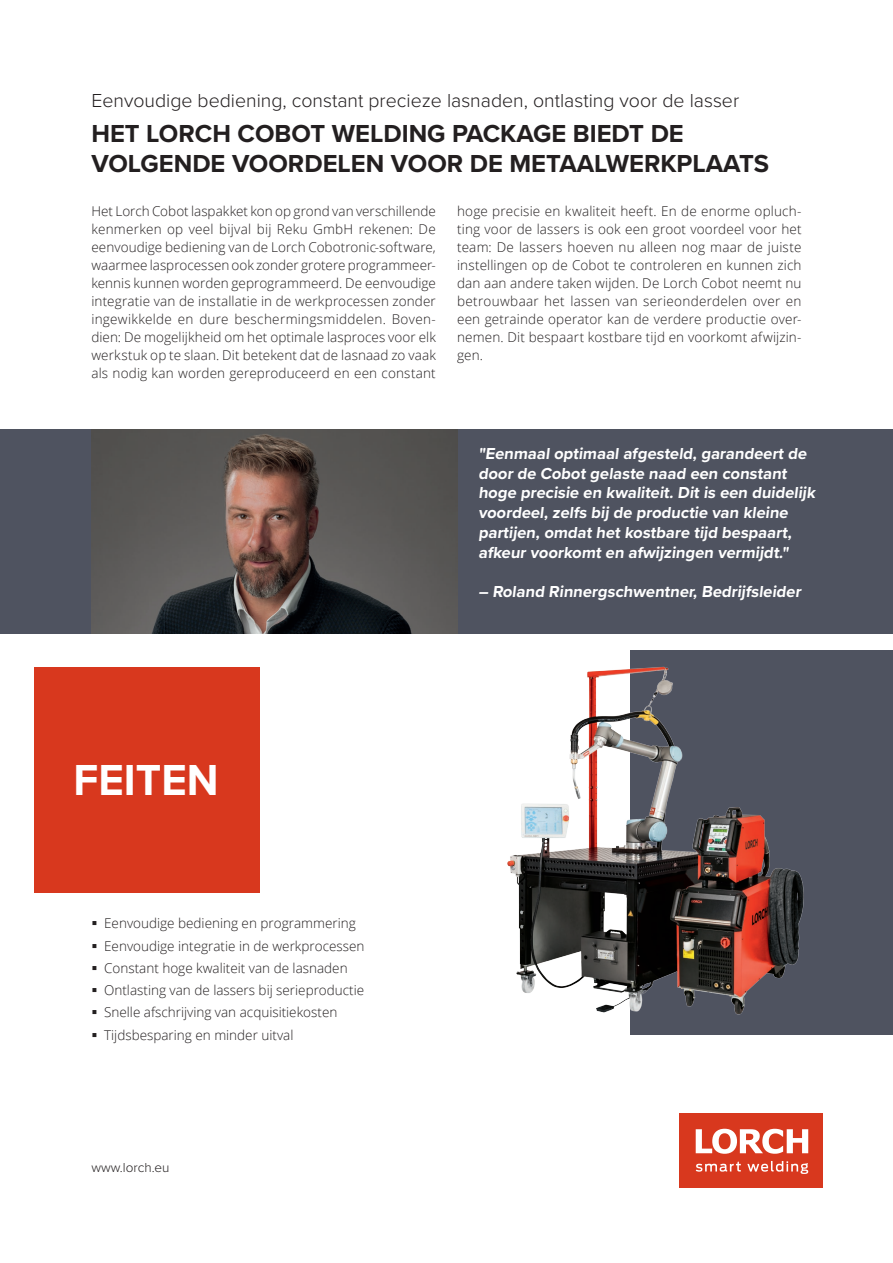
<style>
.page{position:relative;width:893px;height:1263px;background:#fff}
.page>*{position:absolute;margin:0;border:0;box-sizing:border-box;transform-origin:0 0}
.t1{font:700 45px "Proxima Nova";color:#fff}
.t2{font:700 25.5px/30.6px "Proxima Nova";color:#231f20}
.t3{font:300 19.5px "Proxima Nova";color:#231f20}
.t4{font:700 16.5px/19.8px "Proxima Nova";letter-spacing:-.18em;color:#fff}
.t5{font:300 13.5px/18px "Open Sans";color:#231f20;text-align:justify}
.t6{font:300 13.5px "Proxima Nova";color:#231f20}
</style>
<div class="page">
<div style="left:34px;top:668px;width:225px;height:225px;background:#d8381e"></div>
<div style="left:680px;top:1113px;width:143px;height:74px;background:#d8381e"></div>
<svg style="left:696px;top:1129px;width:112px;height:25px"></svg>
<svg style="left:696px;top:1161px;width:112px;height:13px"></svg>
<div style="left:630px;top:651px;width:263px;height:384px;background:#4f5360"></div>
<div style="left:0;top:429px;width:893px;height:205px;background:#4f5360"></div>
<img style="left:91px;top:429px;width:366px;height:205px">
<img style="left:507px;top:650px;width:336px;height:365px">
<h3 class="t3" style="left:91px;top:86px;width:649px">Eenvoudige bediening, constant precieze lasnaden, ontlasting voor de lasser</h3>
<h2 class="t2" style="left:91px;top:117px;width:679px">Het Lorch Cobot Welding Package biedt de volgende voordelen voor de metaalwerkplaats</h2>
<p class="t5" style="left:91px;top:202px;width:346px">Het Lorch Cobot laspakket kon op grond van verschillende kenmerken op veel bijval bij Reku GmbH rekenen: De eenvoudige bediening van de Lorch Cobotronic-software, waarmee lasprocessen ook zonder grotere programmeer&shy;kennis kunnen worden geprogrammeerd. De eenvoudige integratie van de installatie in de werkprocessen zonder ingewikkelde en dure beschermingsmiddelen. Boven&shy;dien: De mogelijkheid om het optimale lasproces voor elk werkstuk op te slaan. Dit betekent dat de lasnaad zo vaak als nodig kan worden gereproduceerd en een constant</p>
<p class="t5" style="left:457px;top:202px;width:346px">hoge precisie en kwaliteit heeft. En de enorme opluch&shy;ting voor de lassers is ook een groot voordeel voor het team: De lassers hoeven nu alleen nog maar de juiste instellingen op de Cobot te controleren en kunnen zich dan aan andere taken wijden. De Lorch Cobot neemt nu betrouwbaar het lassen van serieonderdelen over en een getrainde operator kan de verdere productie over&shy;nemen. Dit bespaart kostbare tijd en voorkomt afwijzin&shy;gen.</p>
<h1 class="t1" style="left:74px;top:746px;width:147px">Feiten</h1>
<p class="t5" style="left:104px;top:912px;width:262px;line-height:22.2px;text-align:left">Eenvoudige bediening en programmering Eenvoudige integratie in de werkprocessen Constant hoge kwaliteit van de lasnaden Ontlasting van de lassers bij serieproductie Snelle afschrijving van acquisitiekosten Tijdsbesparing en minder uitval</p>
<p class="t6" style="left:91px;top:1157px;width:80px">www.lorch.eu</p>
<p class="t4" style="left:478px;top:443px;width:341px">"Eenmaal optimaal afgesteld, garandeert de door de Cobot gelaste naad een constant hoge precisie en kwaliteit. Dit is een duidelijk voordeel, zelfs bij de productie van kleine partijen, omdat het kostbare tijd bespaart, afkeur voorkomt en afwijzingen vermijdt."</p>
<p class="t4" style="left:478px;top:582px;width:327px">– Roland Rinnergschwentner, Bedrijfsleider</p>
</div>
